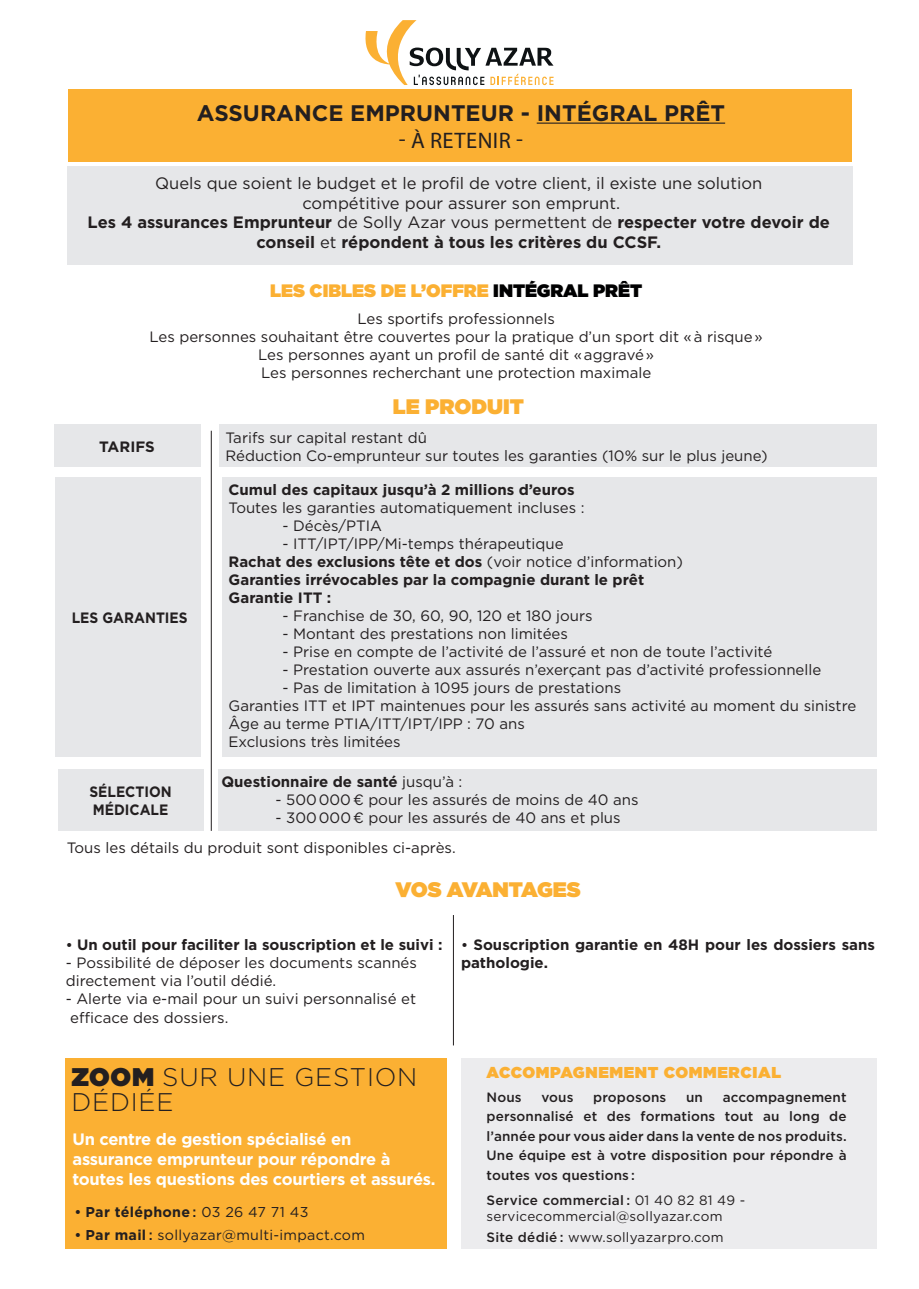
<style>
.page{position:relative;width:919px;height:1289px;background:#fff}
.page>*{position:absolute;margin:0;border:0;box-sizing:border-box;transform-origin:0 0}
.t1{font:300 25.5px/25.5px "Gotham";letter-spacing:.03em;color:#231f20}
.t2{font:700 22.5px "Gotham";color:#231f20}
.t3{font:22.5px "Myriad Pro";letter-spacing:.02em;color:#231f20}
.t4{font:900 21px "Gotham";letter-spacing:-.025em;color:#fbb033}
.t5{font:900 21px "Gotham";color:#fbb033}
.t6{font:900 18px "Gotham";color:#fbb033}
.t7{font:700 16.5px/19.8px "Gotham";color:#231f20;text-align:center}
.t8{font:700 16.5px/19.8px "Gotham";letter-spacing:-.015em;color:#fff}
.t9{font:16.5px "Gotham";color:#231f20}
.t10{font:900 15.75px "Gotham";letter-spacing:.04em;color:#fbb033}
.t11{font:15px "Gotham";color:#231f20}
.t12{font:700 15px/18px "Gotham";color:#231f20}
.t13{font:700 15px "Gotham";color:#231f20;scale:.92 1}
.t14{font:14.25px "Gotham";letter-spacing:.02em;color:#231f20}
.t15{font:700 14.25px "Gotham";letter-spacing:.02em;color:#231f20}
.t16{font:500 13.5px/19.5px "Gotham";letter-spacing:.01em;color:#231f20;text-align:justify}
.t17{font:13.5px/16.5px "Gotham";letter-spacing:.02em;color:#231f20}
.s1{font-weight:400}
.s2{color:#000001}
.s3{font-weight:500;font-size:14.25px}
.s4{font-weight:900}
.s5{font-weight:500}
.s6{font-weight:700}
</style>
<div class="page">
<div style="left:221px;top:477px;width:655px;height:279px;background:#e6e7e9"></div>
<div style="left:219px;top:424px;width:657px;height:43px;background:#e6e7e9"></div>
<div style="left:68px;top:89px;width:784px;height:72px;background:#fbb033"></div>
<hr style="left:536px;top:123px;width:189px;height:1px;background:#231f20">
<div style="left:68px;top:166px;width:784px;height:98px;background:#e6e7e9"></div>
<div style="left:54px;top:424px;width:147px;height:43px;background:#e6e7e9"></div>
<div style="left:55px;top:477px;width:146px;height:279px;background:#e6e7e9"></div>
<hr style="left:211px;top:431px;width:1px;height:399px;background:#231f20">
<hr style="left:453px;top:915px;width:1px;height:130px;background:#231f20">
<svg style="left:365px;top:20px;width:188px;height:65px"></svg>
<div style="left:461px;top:1058px;width:415px;height:190px;background:#ececee"></div>
<div style="left:65px;top:1058px;width:381px;height:190px;background:#fbb033"></div>
<div style="left:58px;top:769px;width:145px;height:61px;background:#e6e7e9"></div>
<div style="left:218px;top:769px;width:658px;height:61px;background:#e6e7e9"></div>
<p class="t2" style="left:197px;top:98px;width:529px">ASSURANCE EMPRUNTEUR - INTÉGRAL PRÊT</p>
<p class="t3" style="left:399px;top:126px;width:126px">- À RETENIR -</p>
<p class="t9" style="left:155px;top:172px;width:608px">Quels que soient le budget et le profil de votre client, il existe une solution</p>
<p class="t9" style="left:302px;top:192px;width:319px">compétitive pour assurer son emprunt.</p>
<p class="t7" style="left:88px;top:212px;width:743px">Les 4 assurances Emprunteur <span class="s1">de Solly Azar vous permettent de</span> respecter votre devoir de conseil <span class="s1">et</span> répondent à tous les critères du CCSF.</p>
<p class="t6" style="left:270px;top:278px;width:373px">LES CIBLES DE L’OFFRE <span class="s2">INTÉGRAL PRÊT</span></p>
<p class="t11" style="left:357px;top:309px;width:199px">Les sportifs professionnels</p>
<p class="t11" style="left:149px;top:327px;width:615px">Les personnes souhaitant être couvertes pour la pratique d’un sport dit « à risque »</p>
<p class="t11" style="left:258px;top:345px;width:397px">Les personnes ayant un profil de santé dit « aggravé »</p>
<p class="t11" style="left:261px;top:363px;width:391px">Les personnes recherchant une protection maximale</p>
<p class="t5" style="left:393px;top:391px;width:132px">LE PRODUIT</p>
<p class="t12" style="left:99px;top:437px;width:57px">TARIFS</p>
<p class="t11" style="left:225px;top:428px;width:203px">Tarifs sur capital restant dû</p>
<p class="t11" style="left:225px;top:446px;width:543px">Réduction Co-emprunteur sur toutes les garanties (10% sur le plus jeune)</p>
<p class="t12" style="left:228px;top:481px;width:347px">Cumul des capitaux jusqu’à 2 millions d’euros</p>
<p class="t11" style="left:228px;top:498px;width:357px">Toutes les garanties automatiquement incluses :</p>
<p class="t11" style="left:282px;top:516px;width:101px">- Décès/PTIA</p>
<p class="t11" style="left:282px;top:534px;width:282px">- ITT/IPT/IPP/Mi-temps thérapeutique</p>
<p class="t12" style="left:228px;top:553px;width:456px">Rachat des exclusions tête et dos <span class="s1">(voir notice d’information)</span></p>
<p class="t12" style="left:228px;top:571px;width:417px">Garanties irrévocables par la compagnie durant le prêt</p>
<p class="t12" style="left:228px;top:589px;width:104px">Garantie ITT :</p>
<p class="t11" style="left:282px;top:606px;width:311px">- Franchise de 30, 60, 90, 120 et 180 jours</p>
<p class="t11" style="left:282px;top:624px;width:287px">- Montant des prestations non limitées</p>
<p class="t11" style="left:282px;top:642px;width:491px">- Prise en compte de l’activité de l’assuré et non de toute l’activité</p>
<p class="t11" style="left:282px;top:660px;width:540px">- Prestation ouverte aux assurés n’exerçant pas d’activité professionnelle</p>
<p class="t11" style="left:282px;top:678px;width:340px">- Pas de limitation à 1095 jours de prestations</p>
<p class="t11" style="left:228px;top:696px;width:629px">Garanties ITT et IPT maintenues pour les assurés sans activité au moment du sinistre</p>
<p class="t11" style="left:228px;top:714px;width:298px">Âge au terme PTIA/ITT/IPT/IPP : 70 ans</p>
<p class="t11" style="left:228px;top:732px;width:174px">Exclusions très limitées</p>
<p class="t13" style="left:72px;top:607px;width:128px">LES GARANTIES</p>
<p class="t12" style="left:221px;top:772px;width:242px">Questionnaire de santé <span class="s1">jusqu’à :</span></p>
<p class="t11" style="left:275px;top:789px;width:364px">- 500 000 € pour les assurés de moins de 40 ans</p>
<p class="t11" style="left:275px;top:807px;width:346px">- 300 000 € pour les assurés de 40 ans et plus</p>
<p class="t11" style="left:67px;top:838px;width:390px">Tous les détails du produit sont disponibles ci-après.</p>
<p class="t13" style="left:89px;top:781px;width:91px">SÉLECTION</p>
<p class="t13" style="left:93px;top:799px;width:84px">MÉDICALE</p>
<p class="t4" style="left:395px;top:874px;width:187px">VOS AVANTAGES</p>
<p class="t12" style="left:66px;top:936px;width:378px"><span class="s3">•</span> Un outil pour faciliter la souscription et le suivi :</p>
<p class="t11" style="left:66px;top:953px;width:352px">- Possibilité de déposer les documents scannés</p>
<p class="t11" style="left:66px;top:971px;width:212px">directement via l’outil dédié.</p>
<p class="t11" style="left:66px;top:989px;width:352px">- Alerte via e-mail pour un suivi personnalisé et</p>
<p class="t11" style="left:70px;top:1007px;width:160px">efficace des dossiers.</p>
<p class="t1" style="left:71px;top:1063px;width:347px"><span class="s4">ZOOM</span> SUR UNE GESTION<br>DÉDIÉE</p>
<p class="t8" style="left:72px;top:1129px;width:364px">Un centre de gestion spécialisé en assurance emprunteur pour répondre à toutes les questions des courtiers et assurés.</p>
<p class="t15" style="left:74px;top:1202px;width:235px"><span class="s5">•</span> Par téléphone <span class="s5">:</span> <span class="s1">03 26 47 71 43</span></p>
<p class="t14" style="left:74px;top:1225px;width:292px"><span class="s5">•</span> <span class="s6">Par mail</span> <span class="s5">:</span> sollyazar@multi-impact.com</p>
<p class="t12" style="left:461px;top:936px;width:415px"><span class="s3">•</span> Souscription garantie en 48H pour les dossiers sans pathologie.</p>
<p class="t10" style="left:486px;top:1060px;width:296px">ACCOMPAGNEMENT COMMERCIAL</p>
<p class="t16" style="left:486px;top:1086px;width:37px">Nous</p>
<p class="t16" style="left:541px;top:1086px;width:34px">vous</p>
<p class="t16" style="left:593px;top:1086px;width:75px">proposons</p>
<p class="t16" style="left:686px;top:1086px;width:18px">un</p>
<p class="t16" style="left:486px;top:1086px;width:361px;text-indent:236px">accompagnement personnalisé et des formations tout au long de l’année pour vous aider dans la vente de nos produits.<br>Une équipe est à votre disposition pour répondre à toutes vos questions :</p>
<p class="t17" style="left:486px;top:1191px;width:260px"><span class="s5">Service commercial :</span> 01 40 82 81 49 - servicecommercial@sollyazar.com</p>
<p class="t17" style="left:486px;top:1228px;width:239px"><span class="s5">Site dédié :</span> www.sollyazarpro.com</p>
</div>
